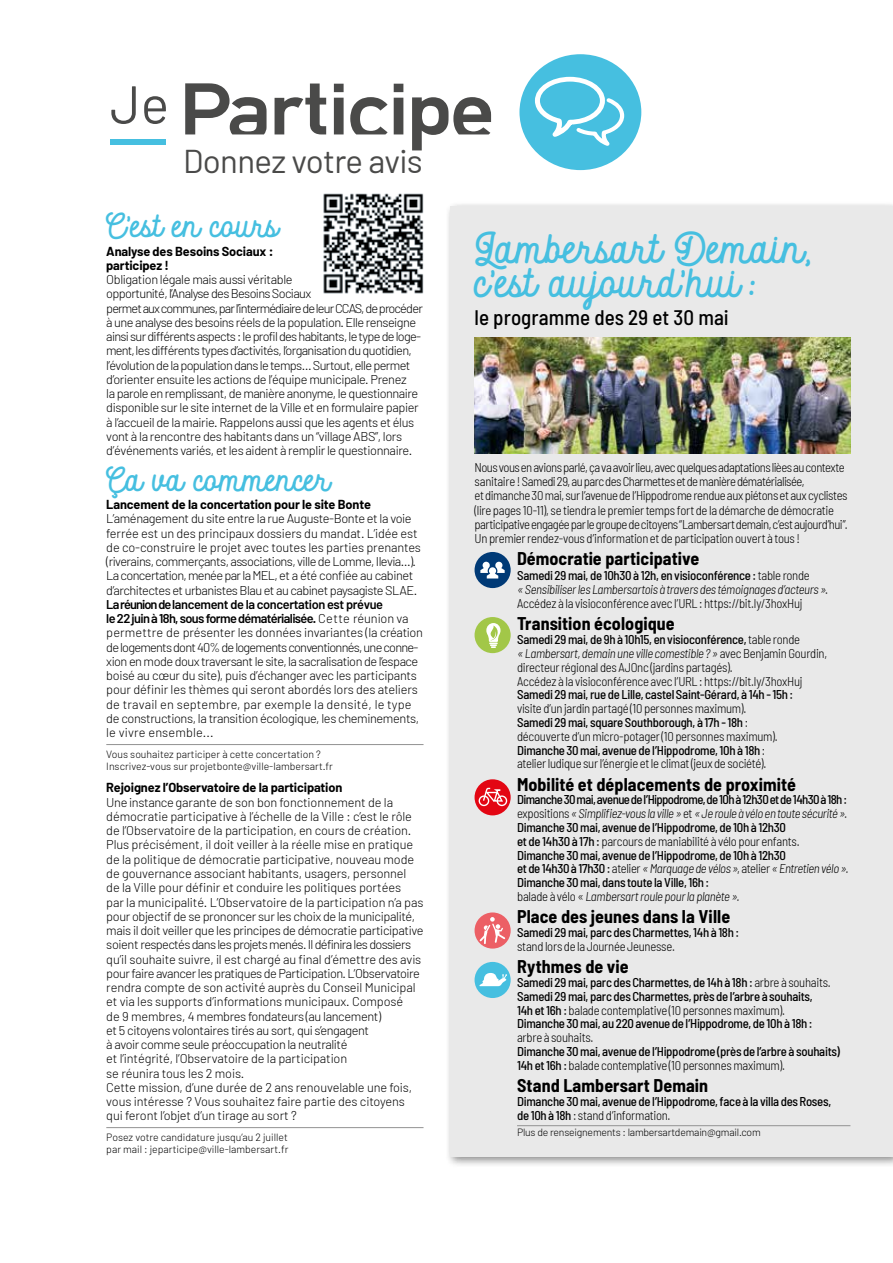
<style>
.page{position:relative;width:893px;height:1263px;background:#fff}
.page>*{position:absolute;margin:0;border:0;box-sizing:border-box;transform-origin:0 0}
.t1{font:700 78.9px "DINCUT";letter-spacing:-.005em;color:#4a4a49}
.t2{font:40.5px/34.5px "Autoguardf 7";color:#46bfe0}
.t3{font:33px "Barlow";letter-spacing:-.02em;color:#4a4a49}
.t4{font:31.5px "Autoguardf 7";color:#46bfe0}
.t5{font:500 semi-condensed 21px "Barlow";letter-spacing:.005em;color:#000}
.t6{font:700 semi-condensed 18px "Barlow";letter-spacing:.005em;color:#000}
.t7{font:300 12.75px/14.2px "Barlow";letter-spacing:-.03em;color:#000}
.t8{font:300 12.75px/14.2px "Barlow";letter-spacing:-.01em;color:#000}
.t9{font:300 semi-condensed 12.75px/14.2px "Barlow";letter-spacing:-.025em;color:#000}
.t10{font:500 semi-condensed 12.75px/13.8px "Barlow";letter-spacing:-.02em;color:#000}
.t11{font:700 12.75px/14.2px "Barlow";letter-spacing:-.01em;color:#000}
.t12{font:300 10.5px/12px "Barlow";color:#000}
.t13{font:300 10.5px "Barlow";letter-spacing:-.02em;color:#000}
.s1{font-family:"Barlow";font-weight:400;font-size:53.25px}
.s2{font-weight:600}
.s3{font-size:48px}
.s4{font-weight:500}
.s5{font-style:italic}
.s6{font-weight:300}
.s7{font-weight:300;font-style:italic}
</style>
<div class="page">
<div style="left:445px;top:201px;width:448px;height:967px;background:#000;opacity:.45"></div>
<div style="left:451px;top:206px;width:442px;height:951px;background:#e9e9e9"></div>
<img style="left:475px;top:337px;width:375px;height:117px">
<img style="left:323px;top:193px;width:101px;height:101px">
<hr style="left:106px;top:744px;width:317px;height:1px;background:#929292">
<hr style="left:106px;top:1127px;width:317px;height:1px;background:#929292">
<hr style="left:517px;top:1125px;width:333px;height:1px;background:#929292">
<div style="left:519px;top:54px;width:122px;height:116px;background:#46bfe0;border-radius:50%"></div>
<svg style="left:532px;top:74px;width:94px;height:79px"></svg>
<div style="left:110px;top:139px;width:56px;height:6px;background:#46bfe0"></div>
<div style="left:475px;top:552px;width:36px;height:36px;background:#003a76;border-radius:50%"></div>
<svg style="left:480px;top:562px;width:25px;height:16px"></svg>
<div style="left:475px;top:617px;width:36px;height:36px;background:#a2c748;border-radius:50%"></div>
<svg style="left:486px;top:623px;width:15px;height:25px"></svg>
<div style="left:475px;top:779px;width:36px;height:36px;background:#e30613;border-radius:50%"></div>
<svg style="left:482px;top:787px;width:22px;height:16px"></svg>
<div style="left:479px;top:795px;width:10px;height:11px;border:1px solid #fff;border-radius:50%"></div>
<div style="left:496px;top:795px;width:11px;height:11px;border:1px solid #fff;border-radius:50%"></div>
<div style="left:475px;top:912px;width:36px;height:36px;background:#ec5f65;border-radius:50%"></div>
<svg style="left:480px;top:917px;width:25px;height:27px"></svg>
<div style="left:475px;top:962px;width:36px;height:36px;background:#46bfe0;border-radius:50%"></div>
<svg style="left:479px;top:973px;width:28px;height:13px"></svg>
<h1 class="t1" style="left:110px;top:56px;width:385px"><span class="s1">Je</span> Participe</h1>
<h3 class="t3" style="left:183px;top:141px;width:241px">Donnez votre avis</h3>
<h3 class="t4" style="left:106px;top:206px;width:174px">C’est en cours</h3>
<p class="t11" style="left:106px;top:244px;width:169px">Analyse des Besoins Sociaux : participez !</p>
<p class="t7" style="left:106px;top:272px;width:318px">Obligation légale mais aussi véritable<br>opportunité, l’Analyse des Besoins Sociaux<br>permet aux communes, par l’intermédiaire de leur CCAS, de procéder à une analyse des besoins réels de la population. Elle renseigne ainsi sur différents aspects : le profil des habitants, le type de loge&shy;ment, les différents types d’activités, l’organisation du quotidien, l’évolution de la population dans le temps… Surtout, elle permet d’orienter ensuite les actions de l’équipe municipale. Prenez<br>la parole en remplissant, de manière anonyme, le questionnaire disponible sur le site internet de la Ville et en formulaire papier à l’accueil de la mairie. Rappelons aussi que les agents et élus vont à la rencontre des habitants dans un “village ABS”, lors d’événements variés, et les aident à remplir le questionnaire.</p>
<h3 class="t4" style="left:106px;top:460px;width:225px">Ça va commencer</h3>
<p class="t11" style="left:106px;top:497px;width:266px">Lancement de la concertation pour le site Bonte</p>
<p class="t7" style="left:106px;top:511px;width:316px">L’aménagement du site entre la rue Auguste-Bonte et la voie ferrée est un des principaux dossiers du mandat. L’idée est de co-construire le projet avec toutes les parties prenantes (riverains, commerçants, associations, ville de Lomme, Ilevia…).<br>La concertation, menée par la MEL, et a été confiée au cabinet d’architectes et urbanistes Blau et au cabinet paysagiste SLAE.</p>
<p class="t7" style="left:106px;top:597px;width:318px"><span class="s2">La réunion de lancement de la concertation est prévue<br>le 22 juin à 18h, sous forme dématérialisée.</span> Cette réunion va permettre de présenter les données invariantes (la création de logements dont 40% de logements conventionnés, une conne&shy;xion en mode doux traversant le site, la sacralisation de l’espace boisé au cœur du site), puis d’échanger avec les participants pour définir les thèmes qui seront abordés lors des ateliers de travail en septembre, par exemple la densité, le type de constructions, la transition écologique, les cheminements, le vivre ensemble...</p>
<p class="t12" style="left:106px;top:748px;width:228px">Vous souhaitez participer à cette concertation ?<br>Inscrivez-vous sur projetbonte@ville-lambersart.fr</p>
<p class="t11" style="left:106px;top:781px;width:237px">Rejoignez l’Observatoire de la participation</p>
<p class="t8" style="left:106px;top:795px;width:319px">Une instance garante de son bon fonctionnement de la démocratie participative à l’échelle de la Ville : c’est le rôle de l’Observatoire de la participation, en cours de création.<br>Plus précisément, il doit veiller à la réelle mise en pratique de la politique de démocratie participative, nouveau mode de gouvernance associant habitants, usagers, personnel<br>de la Ville pour définir et conduire les politiques portées<br>par la municipalité. L’Observatoire de la participation n’a pas pour objectif de se prononcer sur les choix de la municipalité, mais il doit veiller que les principes de démocratie participative soient respectés dans les projets menés. Il définira les dossiers qu’il souhaite suivre, il est chargé au final d’émettre des avis pour faire avancer les pratiques de Participation. L’Observatoire rendra compte de son activité auprès du Conseil Municipal et via les supports d’informations municipaux. Composé<br>de 9 membres, 4 membres fondateurs (au lancement)<br>et 5 citoyens volontaires tirés au sort, qui s’engagent<br>à avoir comme seule préoccupation la neutralité<br>et l’intégrité, l’Observatoire de la participation<br>se réunira tous les 2 mois.<br>Cette mission, d’une durée de 2 ans renouvelable une fois, vous intéresse ? Vous souhaitez faire partie des citoyens qui feront l’objet d’un tirage au sort ?</p>
<p class="t12" style="left:106px;top:1131px;width:184px">Posez votre candidature jusqu’au 2 juillet par mail : jeparticipe@ville-lambersart.fr</p>
<h2 class="t2" style="left:475px;top:232px;width:341px">Lambersart Demain, c’est aujourd’hui<span class="s3">:</span></h2>
<h3 class="t5" style="left:475px;top:303px;width:256px">le programme des 29 et 30 mai</h3>
<p class="t9" style="left:475px;top:459px;width:375px">Nous vous en avions parlé, ça va avoir lieu, avec quelques adaptations lièes au contexte sanitaire ! Samedi 29, au parc des Charmettes et de manière dématérialisée,<br>et dimanche 30 mai, sur l’avenue de l’Hippodrome rendue aux piétons et aux cyclistes (lire pages 10-11), se tiendra le premier temps fort de la démarche de démocratie participative engagée par le groupe de citoyens “Lambersart demain, c’est aujourd’hui”.<br>Un premier rendez-vous d’information et de participation ouvert à tous !</p>
<h3 class="t6" style="left:517px;top:546px;width:184px">Démocratie participative</h3>
<p class="t9" style="left:517px;top:567px;width:313px"><span class="s4">Samedi 29 mai, de 10h30 à 12h, en visioconférence :</span> table ronde<br><span class="s5">« Sensibiliser les Lambersartois à travers des témoignages d’acteurs »</span>.<br>Accédez à la visioconférence avec l’URL : https://bit.ly/3hoxHuj</p>
<h3 class="t6" style="left:517px;top:611px;width:159px">Transition écologique</h3>
<p class="t9" style="left:517px;top:632px;width:312px;line-height:13.8px"><span class="s4">Samedi 29 mai, de 9h à 10h15, en visioconférence,</span> table ronde<br><span class="s5">« Lambersart, demain une ville comestible ? »</span> avec Benjamin Gourdin, directeur régional des AJOnc (jardins partagés).<br>Accédez à la visioconférence avec l’URL : https://bit.ly/3hoxHuj</p>
<p class="t10" style="left:517px;top:687px;width:278px">Samedi 29 mai, rue de Lille, castel Saint-Gérard, à 14h - 15h :</p>
<p class="t9" style="left:517px;top:701px;width:262px;line-height:13.8px">visite d’un jardin partagé (10 personnes maximum).<br><span class="s4">Samedi 29 mai, square Southborough, à 17h - 18h</span> : découverte d’un micro-potager (10 personnes maximum).<br><span class="s4">Dimanche 30 mai, avenue de l’Hippodrome, 10h à 18h</span> : atelier ludique sur l’énergie et le climat (jeux de société).</p>
<h3 class="t6" style="left:517px;top:771px;width:280px">Mobilité et déplacements de proximité</h3>
<p class="t10" style="left:517px;top:792px;width:333px">Dimanche 30 mai, avenue de l’Hippodrome, de 10h à 12h30 et de 14h30 à 18h : <span class="s6">expositions</span> <span class="s7">« Simplifiez-vous la ville »</span> <span class="s6">et</span> <span class="s7">« Je roule à vélo en toute sécurité ».<br></span>Dimanche 30 mai, avenue de l’Hippodrome, de 10h à 12h30<br>et de 14h30 à 17h : <span class="s6">parcours de maniabilité à vélo pour enfants.<br></span>Dimanche 30 mai, avenue de l’Hippodrome, de 10h à 12h30<br>et de 14h30 à 17h30 : <span class="s6">atelier</span> <span class="s7">« Marquage de vélos »</span><span class="s6">, atelier</span> <span class="s7">« Entretien vélo ».<br></span>Dimanche 30 mai, dans toute la Ville, 16h :<br><span class="s6">balade à vélo «</span> <span class="s7">Lambersart roule pour la planète ».</span></p>
<h3 class="t6" style="left:517px;top:904px;width:215px">Place des jeunes dans la Ville</h3>
<p class="t10" style="left:517px;top:924px;width:224px">Samedi 29 mai, parc des Charmettes, 14h à 18h :</p>
<p class="t9" style="left:517px;top:938px;width:159px">stand lors de la Journée Jeunesse.</p>
<h3 class="t6" style="left:517px;top:953px;width:113px">Rythmes de vie</h3>
<p class="t10" style="left:517px;top:974px;width:315px">Samedi 29 mai, parc des Charmettes, de 14h à 18h : <span class="s6">arbre à souhaits.<br></span>Samedi 29 mai, parc des Charmettes, près de l’arbre à souhaits, 14h et 16h : <span class="s6">balade contemplative (10 personnes maximum).<br></span>Dimanche 30 mai, au 220 avenue de l’Hippodrome, de 10h à 18h :</p>
<p class="t9" style="left:517px;top:1029px;width:78px">arbre à souhaits.</p>
<p class="t10" style="left:517px;top:1043px;width:324px">Dimanche 30 mai, avenue de l’Hippodrome (près de l’arbre à souhaits)<br>14h et 16h : <span class="s6">balade contemplative (10 personnes maximum).</span></p>
<h3 class="t6" style="left:517px;top:1072px;width:193px">Stand Lambersart Demain</h3>
<p class="t10" style="left:517px;top:1093px;width:316px">Dimanche 30 mai, avenue de l’Hippodrome, face à la villa des Roses, de 10h à 18h <span class="s6">: stand d’information.</span></p>
<p class="t13" style="left:517px;top:1125px;width:245px">Plus de renseignements : lambersartdemain@gmail.com</p>
</div>
